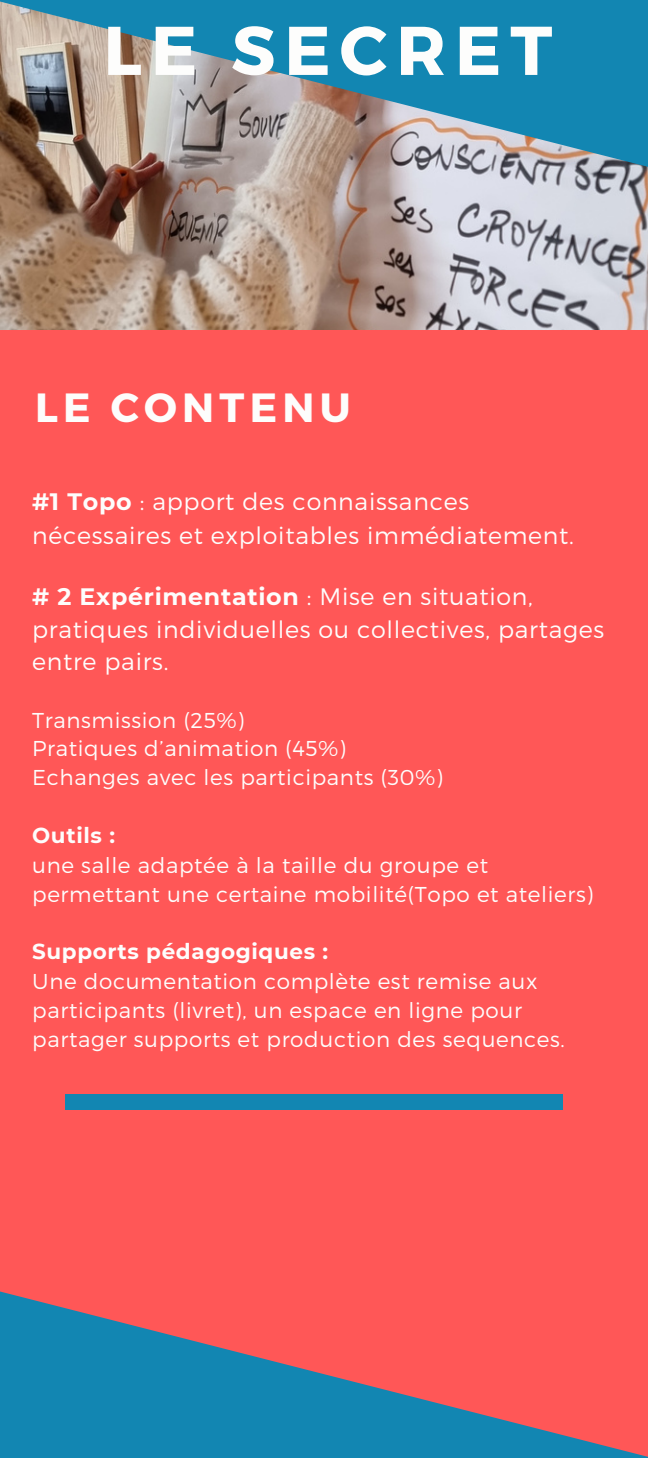
<style>
.page{position:relative;width:648px;height:1458px;background:#ff5757}
.page>*{position:absolute;margin:0;border:0;box-sizing:border-box;transform-origin:0 0}
.t1{font:700 68.85px "Montserrat";letter-spacing:.13em;color:#fdfdfc}
.t2{font:700 40.73px "Montserrat";letter-spacing:.13em;color:#fdfdfc}
.t3{font:300 23.85px/32.9px "Montserrat";letter-spacing:.03em;color:#fdfdfc}
.t4{font:300 21.6px/28.8px "Montserrat";letter-spacing:.03em;color:#fdfdfc}
.t5{font:700 21.6px "Montserrat";letter-spacing:.03em;color:#fdfdfc}
.s1{font-weight:700}
</style>
<div class="page">
<img style="left:0;top:171px;width:648px;height:159px">
<img style="left:0;top:0;width:648px;height:171px">
<svg style="left:0;top:1291px;width:648px;height:167px;fill:#1286b2"></svg>
<div style="left:65px;top:1095px;width:498px;height:15px;background:#1286b2"></div>
<p class="t1" style="left:103px;top:6px;width:450px">LE SECRET</p>
<h1 class="t2" style="left:35px;top:381px;width:317px">LE CONTENU</h1>
<h2 class="t3" style="left:32px;top:484px;width:543px;line-height:33.8px"><span class="s1">#1 Topo</span> : apport des connaissances nécessaires et exploitables immédiatement.</h2>
<p class="t3" style="left:32px;top:579px;width:574px"><span class="s1"># 2 Expérimentation</span> : Mise en situation, pratiques individuelles ou collectives, partages entre pairs.</p>
<p class="t4" style="left:32px;top:705px;width:214px">Transmission (25%)</p>
<p class="t4" style="left:32px;top:733px;width:315px">Pratiques d’animation (45%)</p>
<p class="t4" style="left:32px;top:762px;width:412px">Echanges avec les participants (30%)</p>
<p class="t5" style="left:32px;top:822px;width:84px">Outils :</p>
<p class="t4" style="left:32px;top:850px;width:563px">une salle adaptée à la taille du groupe et permettant une certaine mobilité(Topo et ateliers)</p>
<p class="t5" style="left:32px;top:938px;width:297px">Supports pédagogiques :</p>
<p class="t4" style="left:32px;top:966px;width:534px">Une documentation complète est remise aux participants (livret), un espace en ligne pour partager supports et production des sequences.</p>
</div>
